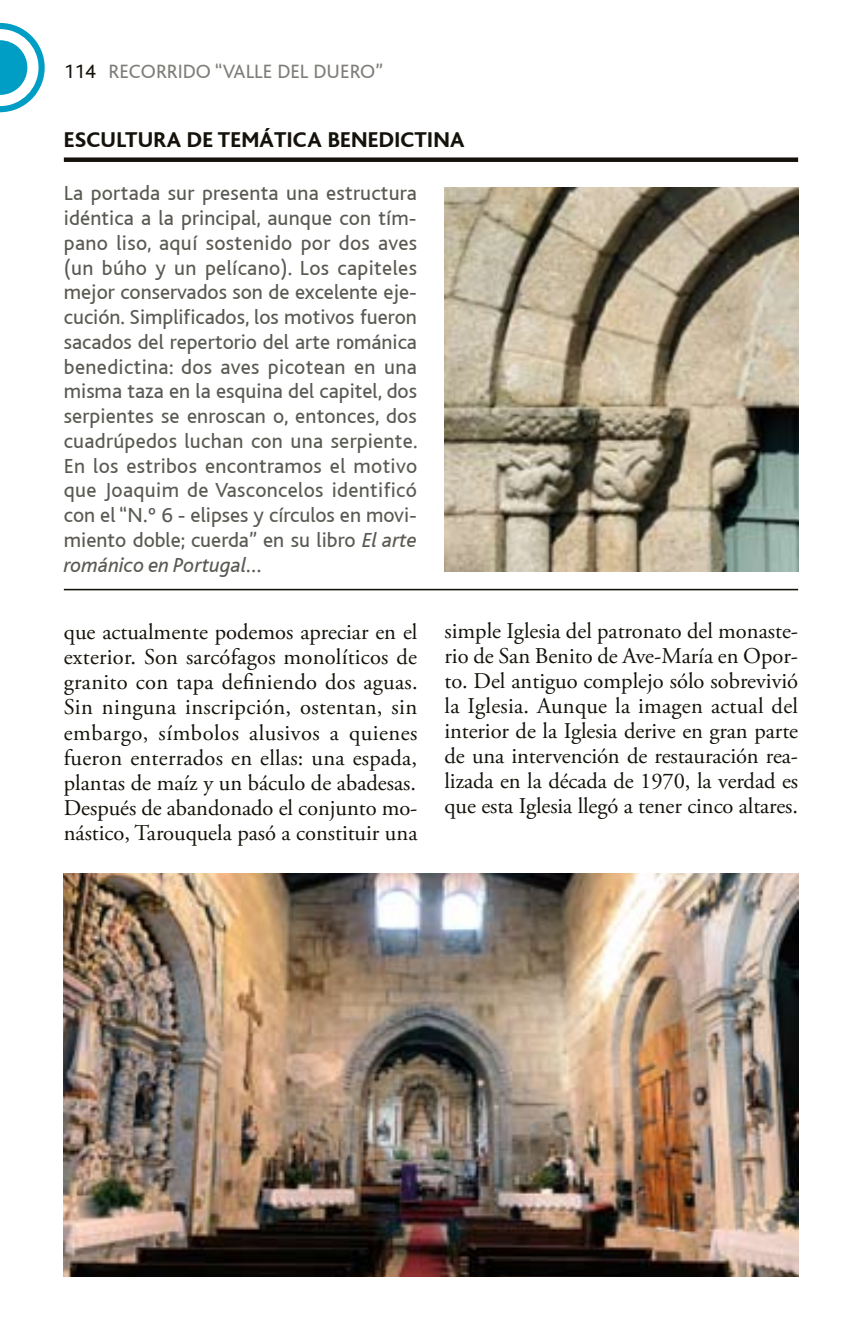
<style>
.page{position:relative;width:862px;height:1340px;background:#fff}
.page>*{position:absolute;margin:0;border:0;box-sizing:border-box;transform-origin:0 0}
.t1{font:22.5px/25px "Adobe Garamond Pro";letter-spacing:-.005em;color:#14120a;text-align:justify}
.t2{font:800 22.5px "Bliss";letter-spacing:.01em;color:#14120a}
.t3{font:21.38px/24.8px "Bliss";color:#5a5953;text-align:justify}
.t4{font:20.25px "Bliss";color:#7e7d78}
.s1{color:#14120a}
.s2{font-style:italic}
</style>
<div class="page">
<svg style="left:0;top:23px;width:45px;height:89px"></svg>
<img style="left:444px;top:187px;width:353px;height:384px">
<img style="left:64px;top:873px;width:733px;height:403px">
<hr style="left:64px;top:589px;width:733px;height:1px;background:#14120a">
<div style="left:64px;top:157px;width:733px;height:5px;background:#14120a"></div>
<p class="t4" style="left:64px;top:61px;width:321px"><span class="s1">114</span> RECORRIDO “VALLE DEL DUERO”</p>
<p class="t2" style="left:64px;top:128px;width:402px">ESCULTURA DE TEMÁTICA BENEDICTINA</p>
<p class="t3" style="left:64px;top:181px;width:355px">La portada sur presenta una estructura idéntica a la principal, aunque con tím&shy;pano liso, aquí sostenido por dos aves (un búho y un pelícano). Los capiteles mejor conservados son de excelente eje&shy;cución. Simplificados, los motivos fueron sacados del repertorio del arte románica benedictina: dos aves picotean en una misma taza en la esquina del capitel, dos serpientes se enroscan o, entonces, dos cuadrúpedos luchan con una serpiente.<br>En los estribos encontramos el motivo que Joaquim de Vasconcelos identificó con el “N.º 6 - elipses y círculos en movi&shy;miento doble; cuerda” en su libro <span class="s2">El arte románico en Portugal…</span></p>
<p class="t1" style="left:64px;top:620px;width:355px">que actualmente podemos apreciar en el exterior. Son sarcófagos monolíticos de granito con tapa definiendo dos aguas.<br>Sin ninguna inscripción, ostentan, sin embargo, símbolos alusivos a quienes fueron enterrados en ellas: una espada, plantas de maíz y un báculo de abadesas.<br>Después de abandonado el conjunto mo&shy;nástico, Tarouquela pasó a constituir una</p>
<p class="t1" style="left:444px;top:619px;width:355px">simple Iglesia del patronato del monaste&shy;rio de San Benito de Ave-María en Opor&shy;to. Del antiguo complejo sólo sobrevivió la Iglesia. Aunque la imagen actual del interior de la Iglesia derive en gran parte de una intervención de restauración rea&shy;lizada en la década de 1970, la verdad es que esta Iglesia llegó a tener cinco altares.</p>
</div>
